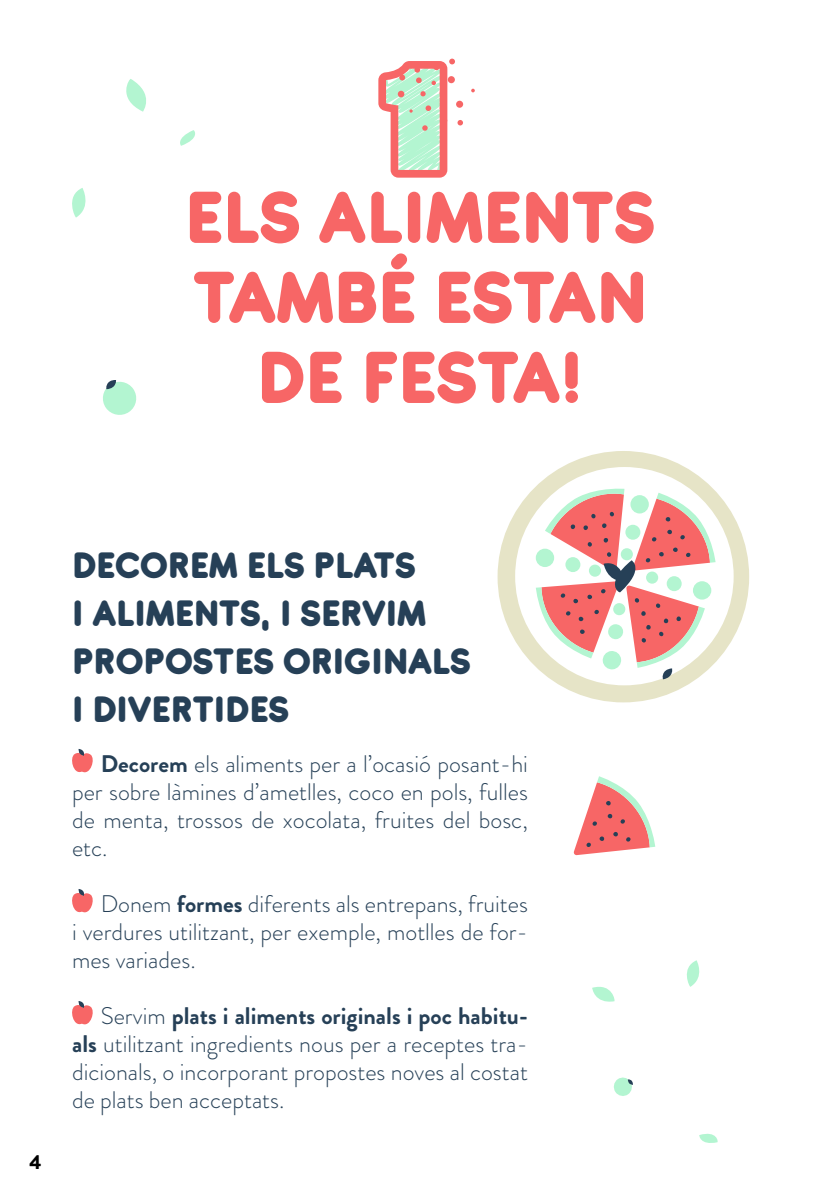
<style>
.page{position:relative;width:840px;height:1191px;background:#fff}
.page>*{position:absolute;margin:0;border:0;box-sizing:border-box;transform-origin:0 0}
.t1{font:800 80px/80px "Antipasto Pro";color:#f76666;text-align:center}
.t2{font:800 40px/48px "Antipasto Pro";color:#264057}
.t3{font:300 24px/28px "Brandon Grotesque";color:#264057;text-align:justify}
.t4{font:900 20px "Brandon Grotesque";color:#000}
.s1{font-weight:700}
</style>
<div class="page">
<svg style="left:72px;top:749px;width:21px;height:24px"></svg>
<svg style="left:72px;top:889px;width:21px;height:24px"></svg>
<svg style="left:72px;top:1001px;width:21px;height:24px"></svg>
<svg style="left:378px;top:59px;width:85px;height:119px"></svg>
<div style="left:497px;top:451px;width:251px;height:251px;background:#e6e4c7;border-radius:50%"></div>
<div style="left:515px;top:467px;width:218px;height:218px;background:#fff;border-radius:50%"></div>
<svg style="left:126px;top:79px;width:20px;height:33px"></svg>
<svg style="left:699px;top:1133px;width:19px;height:10px"></svg>
<svg style="left:180px;top:130px;width:15px;height:16px"></svg>
<svg style="left:592px;top:986px;width:23px;height:16px"></svg>
<svg style="left:686px;top:960px;width:14px;height:27px"></svg>
<svg style="left:72px;top:188px;width:14px;height:30px"></svg>
<svg style="left:103px;top:380px;width:34px;height:35px"></svg>
<svg style="left:613px;top:1077px;width:19px;height:19px"></svg>
<svg style="left:535px;top:487px;width:180px;height:192px"></svg>
<svg style="left:573px;top:776px;width:82px;height:79px"></svg>
<h1 class="t1" style="left:184px;top:178px;width:471px">ELS ALIMENTS<br>TAMBÉ ESTAN<br>DE FESTA!</h1>
<p class="t4" style="left:30px;top:1148px;width:13px">4</p>
<h2 class="t2" style="left:72px;top:542px;width:400px">DECOREM ELS PLATS<br>I ALIMENTS, I SERVIM<br>PROPOSTES ORIGINALS<br>I DIVERTIDES</h2>
<p class="t3" style="left:72px;top:750px;width:457px;text-indent:29px"><span class="s1">Decorem</span> els aliments per a l’ocasió posant-hi per sobre làmines d’ametlles, coco en pols, fulles de menta, trossos de xocolata, fruites del bosc, etc.</p>
<p class="t3" style="left:72px;top:890px;width:457px;text-indent:29px">Donem <span class="s1">formes</span> diferents als entrepans, fruites i verdures utilitzant, per exemple, motlles de for&shy;mes variades.</p>
<p class="t3" style="left:72px;top:1002px;width:457px;text-indent:29px">Servim <span class="s1">plats i aliments originals i poc habitu&shy;als</span> utilitzant ingredients nous per a receptes tra&shy;dicionals, o incorporant propostes noves al costat de plats ben acceptats.</p>
</div>
